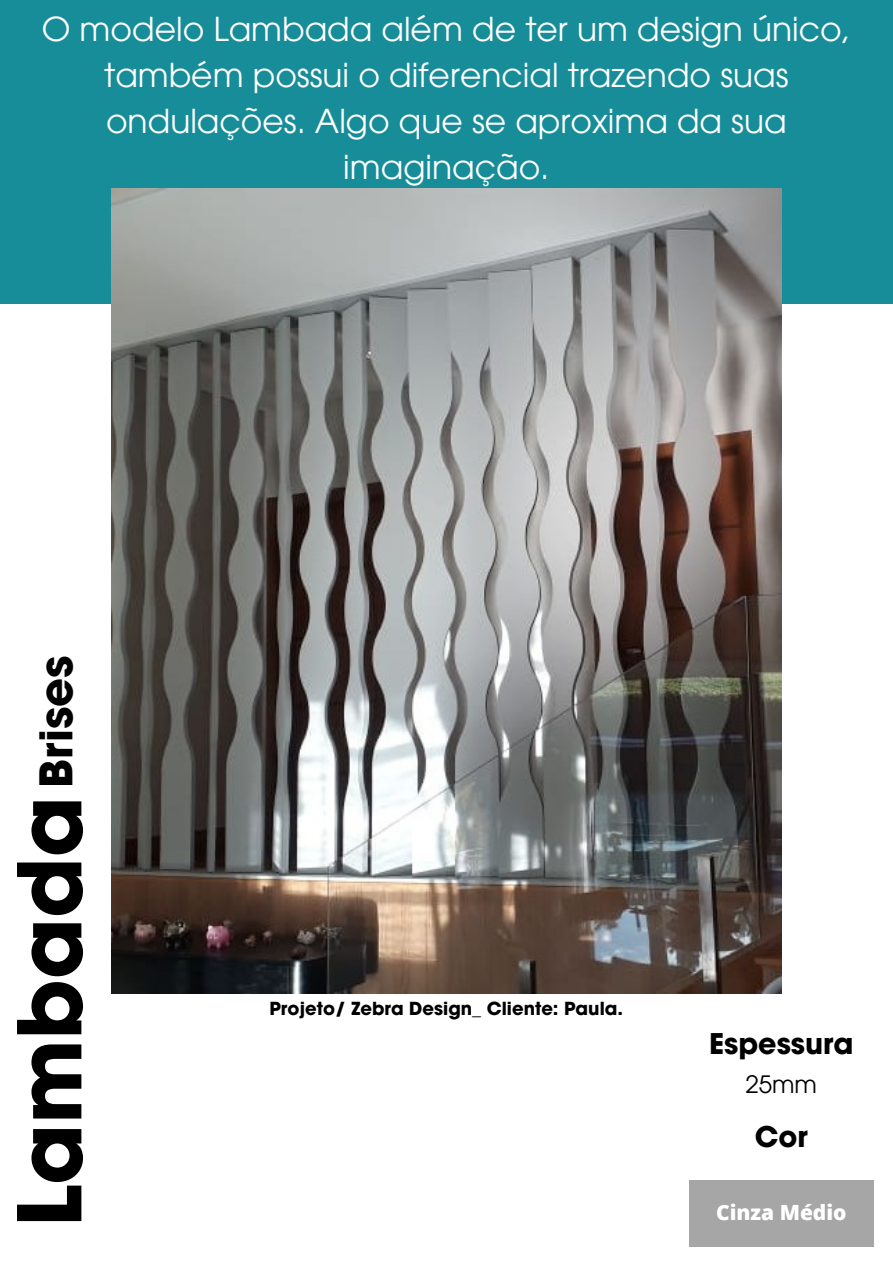
<style>
.page{position:relative;width:893px;height:1264px;background:#fff}
.page>*{position:absolute;margin:0;border:0;box-sizing:border-box;transform-origin:0 0}
.t1{font:700 86.85px "ITC Avant Garde Pro";color:#000}
.t2{font:700 45px "ITC Avant Garde Pro";color:#000}
.t3{font:33px/46px "ITC Avant Garde Pro";color:#fff;text-align:center}
.t4{font:700 28.5px "ITC Avant Garde Pro";color:#000}
.t5{font:24px "ITC Avant Garde Pro";color:#000}
.t6{font:800 21px "Open Sans";color:#fff}
.t7{font:700 18px "ITC Avant Garde Pro";color:#000}
</style>
<div class="page">
<div style="left:0;top:0;width:892px;height:304px;background:#178d99"></div>
<img style="left:111px;top:188px;width:670px;height:805px">
<div style="left:689px;top:1179px;width:184px;height:67px;background:#a6a6a6"></div>
<p class="t3" style="left:42px;top:10px;width:810px">O modelo Lambada além de ter um design único, também possui o diferencial trazendo suas ondulações. Algo que se aproxima da sua imaginação.</p>
<p class="t2" style="left:39px;top:787px;width:134px;rotate:-90deg">Brises</p>
<p class="t1" style="left:17px;top:1227px;width:433px;rotate:-90deg">Lambada</p>
<p class="t7" style="left:269px;top:1001px;width:355px">Projeto/ Zebra Design_ Cliente: Paula.</p>
<p class="t4" style="left:709px;top:1033px;width:146px">Espessura</p>
<p class="t5" style="left:745px;top:1075px;width:73px">25mm</p>
<p class="t4" style="left:754px;top:1125px;width:54px">Cor</p>
<p class="t6" style="left:716px;top:1197px;width:132px">Cinza Médio</p>
</div>
